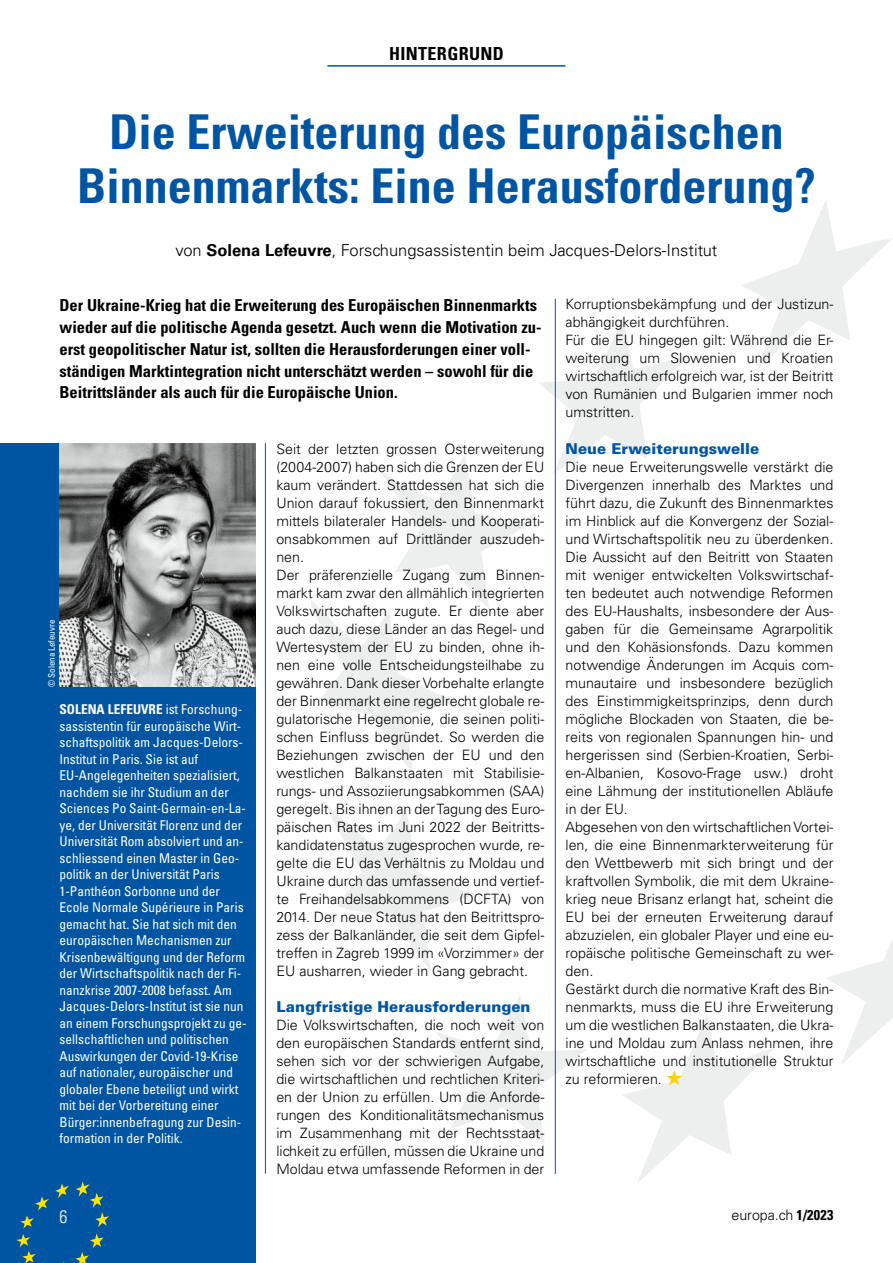
<style>
.page{position:relative;width:893px;height:1263px;background:#fff}
.page>*{position:absolute;margin:0;border:0;box-sizing:border-box;transform-origin:0 0}
.t1{font:700 condensed 48px/54px "Univers LT Std";color:#0055a3;text-align:center}
.t2{font:700 condensed 18px "Univers LT Std";letter-spacing:.02em;color:#000}
.t3{font:300 condensed 18px "Univers LT Std";color:#fff}
.t4{font:700 condensed 16.5px/21.8px "Univers LT Std";color:#000}
.t5{font:300 16.5px "Univers LT Std";color:#000}
.t6{font:900 15px "Univers LT Std";color:#0055a3}
.t7{font:300 14.25px/18px "Univers LT Std";color:#000}
.t8{font:condensed 13.5px/16.5px "Univers LT Std";color:#fff}
.t9{font:condensed 9px "Univers LT Std";letter-spacing:-.005em;color:#fff}
.s1{font-weight:700}
.s2{color:#ffd000}
.s3{font-weight:700;font-stretch:condensed}
</style>
<div class="page">
<div style="left:0;top:443px;width:255px;height:820px;background:#0055a3"></div>
<svg style="left:16px;top:1181px;width:93px;height:82px"></svg>
<svg style="left:741px;top:200px;width:152px;height:170px"></svg>
<svg style="left:623px;top:1016px;width:151px;height:166px"></svg>
<svg style="left:539px;top:316px;width:151px;height:158px"></svg>
<svg style="left:312px;top:455px;width:219px;height:319px"></svg>
<svg style="left:826px;top:940px;width:67px;height:125px"></svg>
<svg style="left:436px;top:994px;width:151px;height:150px"></svg>
<svg style="left:322px;top:800px;width:151px;height:170px"></svg>
<hr style="left:327px;top:65px;width:239px;height:2px;background:#0055a3">
<hr style="left:555px;top:299px;width:1px;height:875px;background:#0055a3">
<hr style="left:265px;top:443px;width:1px;height:730px;background:#0055a3">
<img style="left:60px;top:443px;width:195px;height:244px">
<p class="t2" style="left:389px;top:42px;width:116px">HINTERGRUND</p>
<h1 class="t1" style="left:77px;top:105px;width:740px">Die Erweiterung des Europäischen<br>Binnenmarkts: Eine Herausforderung?</h1>
<p class="t5" style="left:176px;top:240px;width:543px">von <span class="s1">Solena Lefeuvre</span>, Forschungsassistentin beim Jacques-Delors-Institut</p>
<p class="t4" style="left:60px;top:294px;width:484px">Der Ukraine-Krieg hat die Erweiterung des Europäischen Binnenmarkts wieder auf die politische Agenda gesetzt. Auch wenn die Motivation zu&shy;erst geopolitischer Natur ist, sollten die Herausforderungen einer voll&shy;ständigen Marktintegration nicht unterschätzt werden – sowohl für die Beitrittsländer als auch für die Europäische Union.</p>
<p class="t9" style="left:46px;top:687px;width:69px;rotate:-90deg">© Solena Lefeuvre</p>
<p class="t8" style="left:60px;top:701px;width:189px"><span class="s1">SOLENA LEFEUVRE</span> ist Forschung&shy;sassistentin für europäische Wirt&shy;schaftspolitik am Jacques-Delors-Institut in Paris. Sie ist auf EU-Angelegenheiten spezialisiert, nachdem sie ihr Studium an der Sciences Po Saint-Germain-en-La&shy;ye, der Universität Florenz und der Universität Rom absolviert und an&shy;schliessend einen Master in Geo&shy;politik an der Universität Paris 1-Panthéon Sorbonne und der Ecole Normale Supérieure in Paris gemacht hat. Sie hat sich mit den europäischen Mechanismen zur Krisenbewältigung und der Reform der Wirtschaftspolitik nach der Fi&shy;nanzkrise 2007-2008 befasst. Am Jacques-Delors-Institut ist sie nun an einem Forschungsprojekt zu ge&shy;sellschaftlichen und politischen Auswirkungen der Covid-19-Krise auf nationaler, europäischer und globaler Ebene beteiligt und wirkt mit bei der Vorbereitung einer Bürger:innenbefragung zur Desin&shy;formation in der Politik.</p>
<p class="t3" style="left:60px;top:1205px;width:9px">6</p>
<p class="t7" style="left:276px;top:439px;width:269px">Seit der letzten grossen Osterweiterung (2004-2007) haben sich die Grenzen der EU kaum verändert. Stattdessen hat sich die Union darauf fokussiert, den Binnenmarkt mittels bilateraler Handels- und Kooperati&shy;onsabkommen auf Drittländer auszudeh&shy;nen.<br>Der präferenzielle Zugang zum Binnen&shy;markt kam zwar den allmählich integrierten Volkswirtschaften zugute. Er diente aber auch dazu, diese Länder an das Regel- und Wertesystem der EU zu binden, ohne ih&shy;nen eine volle Entscheidungsteilhabe zu gewähren. Dank dieser Vorbehalte erlangte der Binnenmarkt eine regelrecht globale re&shy;gulatorische Hegemonie, die seinen politi&shy;schen Einfluss begründet. So werden die Beziehungen zwischen der EU und den westlichen Balkanstaaten mit Stabilisie&shy;rungs- und Assoziierungsabkommen (SAA) geregelt. Bis ihnen an der Tagung des Euro&shy;päischen Rates im Juni 2022 der Beitritts&shy;kandidatenstatus zugesprochen wurde, re&shy;gelte die EU das Verhältnis zu Moldau und Ukraine durch das umfassende und vertief&shy;te Freihandelsabkommens (DCFTA) von 2014. Der neue Status hat den Beitrittspro&shy;zess der Balkanländer, die seit dem Gipfel&shy;treffen in Zagreb 1999 im «Vorzimmer» der EU ausharren, wieder in Gang gebracht.</p>
<p class="t6" style="left:276px;top:997px;width:256px">Langfristige Herausforderungen</p>
<p class="t7" style="left:276px;top:1015px;width:269px;text-align:justify">Die Volkswirtschaften, die noch weit von den europäischen Standards entfernt sind, sehen sich vor der schwierigen Aufgabe, die wirtschaftlichen und rechtlichen Kriteri&shy;en der Union zu erfüllen. Um die Anforde&shy;rungen des Konditionalitätsmechanismus im Zusammenhang mit der Rechtsstaat&shy;lichkeit zu erfüllen, müssen die Ukraine und Moldau etwa umfassende Reformen in der</p>
<p class="t7" style="left:566px;top:295px;width:269px">Korruptionsbekämpfung und der Justizun&shy;abhängigkeit durchführen.<br>Für die EU hingegen gilt: Während die Er&shy;weiterung um Slowenien und Kroatien wirtschaftlich erfolgreich war, ist der Beitritt von Rumänien und Bulgarien immer noch umstritten.</p>
<p class="t6" style="left:566px;top:439px;width:195px">Neue Erweiterungswelle</p>
<p class="t7" style="left:566px;top:457px;width:269px">Die neue Erweiterungswelle verstärkt die Divergenzen innerhalb des Marktes und führt dazu, die Zukunft des Binnenmarktes im Hinblick auf die Konvergenz der Sozial&shy;und Wirtschaftspolitik neu zu überdenken.<br>Die Aussicht auf den Beitritt von Staaten mit weniger entwickelten Volkswirtschaf&shy;ten bedeutet auch notwendige Reformen des EU-Haushalts, insbesondere der Aus&shy;gaben für die Gemeinsame Agrarpolitik und den Kohäsionsfonds. Dazu kommen notwendige Änderungen im Acquis com&shy;munautaire und insbesondere bezüglich des Einstimmigkeitsprinzips, denn durch mögliche Blockaden von Staaten, die be&shy;reits von regionalen Spannungen hin- und hergerissen sind (Serbien-Kroatien, Serbi&shy;en-Albanien, Kosovo-Frage usw.) droht eine Lähmung der institutionellen Abläufe in der EU.<br>Abgesehen von den wirtschaftlichen Vortei&shy;len, die eine Binnenmarkterweiterung für den Wettbewerb mit sich bringt und der kraftvollen Symbolik, die mit dem Ukraine&shy;krieg neue Brisanz erlangt hat, scheint die EU bei der erneuten Erweiterung darauf abzuzielen, ein globaler Player und eine eu&shy;ropäische politische Gemeinschaft zu wer&shy;den.<br>Gestärkt durch die normative Kraft des Bin&shy;nenmarkts, muss die EU ihre Erweiterung um die westlichen Balkanstaaten, die Ukra&shy;ine und Moldau zum Anlass nehmen, ihre wirtschaftliche und institutionelle Struktur zu reformieren. <span class="s2">★</span></p>
<p class="t7" style="left:731px;top:1206px;width:104px">europa.ch <span class="s3">1/2023</span></p>
</div>
